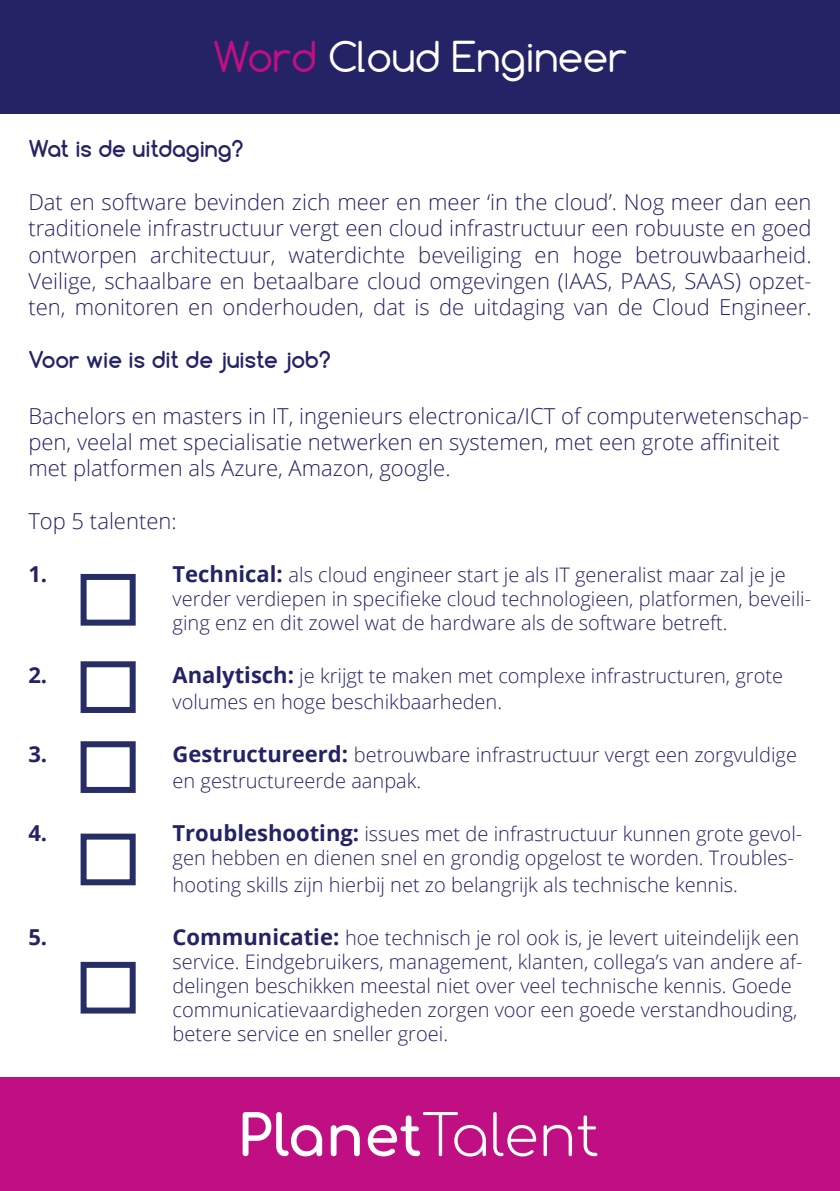
<style>
.page{position:relative;width:840px;height:1191px;background:#fff}
.page>*{position:absolute;margin:0;border:0;box-sizing:border-box;transform-origin:0 0}
.t1{font:40px "Comfortaa";color:#fff}
.t2{font:300 22px/26.4px "Open Sans";color:#242365;text-align:justify}
.t3{font:700 22px "Comfortaa";color:#242365}
.t4{font:700 22px "Open Sans";color:#242365}
.t5{font:300 20px/24px "Open Sans";color:#242365}
.s1{color:#c00f82}
.s2{font-weight:700;font-size:22px}
</style>
<div class="page">
<div style="left:0;top:0;width:839px;height:113px;background:#242365"></div>
<div style="left:0;top:1077px;width:839px;height:114px;background:#c00f82"></div>
<svg style="left:242px;top:1112px;width:80px;height:44px"></svg>
<svg style="left:330px;top:1125px;width:29px;height:31px"></svg>
<svg style="left:367px;top:1112px;width:118px;height:44px"></svg>
<svg style="left:493px;top:1112px;width:43px;height:44px"></svg>
<svg style="left:543px;top:1124px;width:28px;height:32px"></svg>
<svg style="left:577px;top:1115px;width:20px;height:41px"></svg>
<div style="left:81px;top:574px;width:55px;height:51px;border:6px solid #262d67"></div>
<div style="left:81px;top:661px;width:55px;height:52px;border:6px solid #262d67"></div>
<div style="left:81px;top:741px;width:55px;height:52px;border:6px solid #262d67"></div>
<div style="left:81px;top:833px;width:55px;height:52px;border:6px solid #262d67"></div>
<div style="left:81px;top:962px;width:55px;height:51px;border:6px solid #262d67"></div>
<p class="t1" style="left:213px;top:31px;width:415px"><span class="s1">Word</span> Cloud Engineer</p>
<p class="t3" style="left:28px;top:135px;width:217px">Wat is de uitdaging?</p>
<p class="t2" style="left:28px;top:188px;width:784px">Dat en software bevinden zich meer en meer ‘in the cloud’. Nog meer dan een traditionele infrastructuur vergt een cloud infrastructuur een robuuste en goed ontworpen architectuur, waterdichte beveiliging en hoge betrouwbaarheid.<br>Veilige, schaalbare en betaalbare cloud omgevingen (IAAS, PAAS, SAAS) opzet&shy;ten, monitoren en onderhouden, dat is de uitdaging van de Cloud Engineer.</p>
<p class="t3" style="left:28px;top:346px;width:304px">Voor wie is dit de juiste job?</p>
<p class="t2" style="left:28px;top:402px;width:781px;text-align:left">Bachelors en masters in IT, ingenieurs electronica/ICT of computerwetenschap&shy;pen, veelal met specialisatie netwerken en systemen, met een grote affiniteit met platformen als Azure, Amazon, google.</p>
<p class="t2" style="left:28px;top:507px;width:150px">Top 5 talenten:</p>
<p class="t4" style="left:28px;top:558px;width:20px">1.</p>
<p class="t5" style="left:172px;top:562px;width:639px"><span class="s2">Technical:</span> als cloud engineer start je als IT generalist maar zal je je verder verdiepen in specifieke cloud technologieen, platformen, beveili&shy;ging enz en dit zowel wat de hardware als de software betreft.</p>
<p class="t4" style="left:28px;top:659px;width:20px">2.</p>
<p class="t5" style="left:172px;top:662px;width:611px;line-height:26.4px"><span class="s2">Analytisch:</span> je krijgt te maken met complexe infrastructuren, grote volumes en hoge beschikbaarheden.</p>
<p class="t4" style="left:28px;top:738px;width:20px">3.</p>
<p class="t5" style="left:172px;top:741px;width:625px;line-height:26.4px"><span class="s2">Gestructureerd:</span> betrouwbare infrastructuur vergt een zorgvuldige en gestructureerde aanpak.</p>
<p class="t4" style="left:28px;top:817px;width:20px">4.</p>
<p class="t5" style="left:172px;top:821px;width:631px"><span class="s2">Troubleshooting:</span> issues met de infrastructuur kunnen grote gevol&shy;gen hebben en dienen snel en grondig opgelost te worden. Troubles-</p>
<p class="t5" style="left:172px;top:872px;width:566px">hooting skills zijn hierbij net zo belangrijk als technische kennis.</p>
<p class="t4" style="left:28px;top:921px;width:20px">5.</p>
<p class="t5" style="left:172px;top:924px;width:631px"><span class="s2">Communicatie:</span> hoe technisch je rol ook is, je levert uiteindelijk een service. Eindgebruikers, management, klanten, collega’s van andere af&shy;delingen beschikken meestal niet over veel technische kennis. Goede communicatievaardigheden zorgen voor een goede verstandhouding, betere service en sneller groei.</p>
</div>
